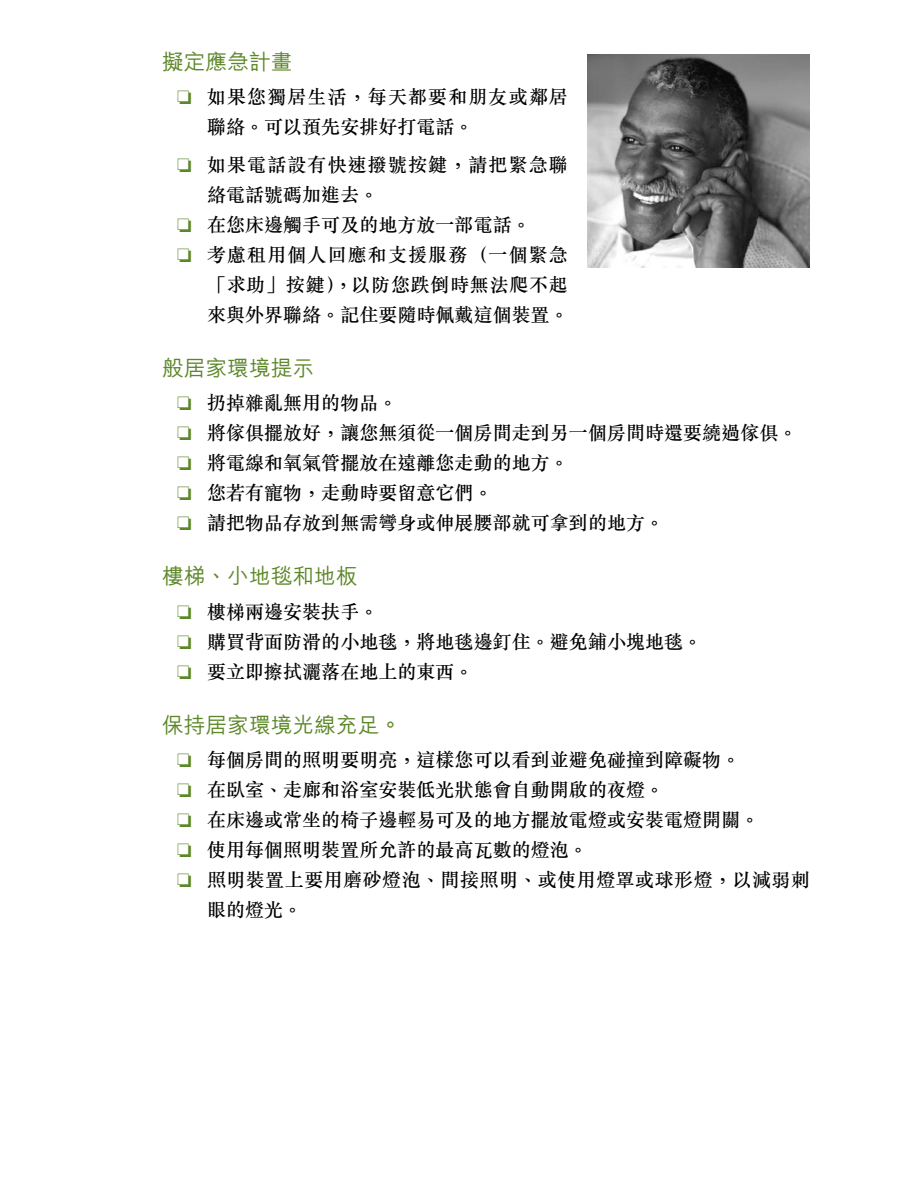
<style>
.page{position:relative;width:918px;height:1188px;background:#fff}
.page>*{position:absolute;margin:0;border:0;box-sizing:border-box;transform-origin:0 0}
.t1{font:500 21.75px "M Hei";color:#5c8727}
.t2{font:500 19.05px/30px "M Sung";color:#000}
.t3{font:500 19.05px/30px "M Sung";letter-spacing:.055em;color:#000}
.t4{font:500 19.05px "M Sung";letter-spacing:.02em;color:#000}
.t5{font:500 19.05px "M Sung";letter-spacing:.035em;color:#000}
.s1{color:#5c8727}
</style>
<div class="page">
<img style="left:588px;top:55px;width:222px;height:213px">
<p class="t1" style="left:162px;top:50px;width:132px">擬定應急計畫</p>
<p class="t3" style="left:207px;top:82px;width:363px;text-indent:-30px"><span class="s1">❏</span> 如果您獨居生活，每天都要和朋友或鄰居聯絡。可以預先安排好打電話。</p>
<p class="t3" style="left:177px;top:149px;width:393px"><span class="s1">❏</span> 如果電話設有快速撥號按鍵，請把緊急聯</p>
<p class="t2" style="left:207px;top:179px;width:173px">絡電話號碼加進去。</p>
<p class="t2" style="left:177px;top:209px;width:355px"><span class="s1">❏</span> 在您床邊觸手可及的地方放一部電話。</p>
<p class="t3" style="left:177px;top:239px;width:393px"><span class="s1">❏</span> 考慮租用個人回應和支援服務（一個緊急</p>
<p class="t5" style="left:207px;top:275px;width:362px">「求助」按鍵），以防您跌倒時無法爬不起</p>
<p class="t2" style="left:207px;top:299px;width:363px">來與外界聯絡。記住要隨時佩戴這個裝置。</p>
<p class="t1" style="left:162px;top:356px;width:154px">般居家環境提示</p>
<p class="t2" style="left:177px;top:388px;width:622px"><span class="s1">❏</span> 扔掉雜亂無用的物品。<br><span class="s1">❏</span> 將傢俱擺放好，讓您無須從一個房間走到另一個房間時還要繞過傢俱。<span class="s1">❏</span> 將電線和氧氣管擺放在遠離您走動的地方。<br><span class="s1">❏</span> 您若有寵物，走動時要留意它們。<br><span class="s1">❏</span> 請把物品存放到無需彎身或伸展腰部就可拿到的地方。</p>
<p class="t1" style="left:162px;top:565px;width:197px">樓梯、小地毯和地板</p>
<p class="t2" style="left:177px;top:596px;width:527px"><span class="s1">❏</span> 樓梯兩邊安裝扶手。<br><span class="s1">❏</span> 購買背面防滑的小地毯，將地毯邊釘住。避免鋪小塊地毯。<span class="s1">❏</span> 要立即擦拭灑落在地上的東西。</p>
<p class="t1" style="left:162px;top:713px;width:241px">保持居家環境光線充足。</p>
<p class="t2" style="left:177px;top:745px;width:565px"><span class="s1">❏</span> 每個房間的照明要明亮，這樣您可以看到並避免碰撞到障礙物。</p>
<p class="t2" style="left:177px;top:775px;width:489px"><span class="s1">❏</span> 在臥室、走廊和浴室安裝低光狀態會自動開啟的夜燈。</p>
<p class="t2" style="left:177px;top:805px;width:584px"><span class="s1">❏</span> 在床邊或常坐的椅子邊輕易可及的地方擺放電燈或安裝電燈開關。</p>
<p class="t2" style="left:177px;top:835px;width:413px"><span class="s1">❏</span> 使用每個照明裝置所允許的最高瓦數的燈泡。</p>
<p class="t4" style="left:177px;top:870px;width:635px"><span class="s1">❏</span> 照明裝置上要用磨砂燈泡、間接照明、或使用燈罩或球形燈，以減弱刺</p>
<p class="t2" style="left:207px;top:895px;width:97px">眼的燈光。</p>
</div>
